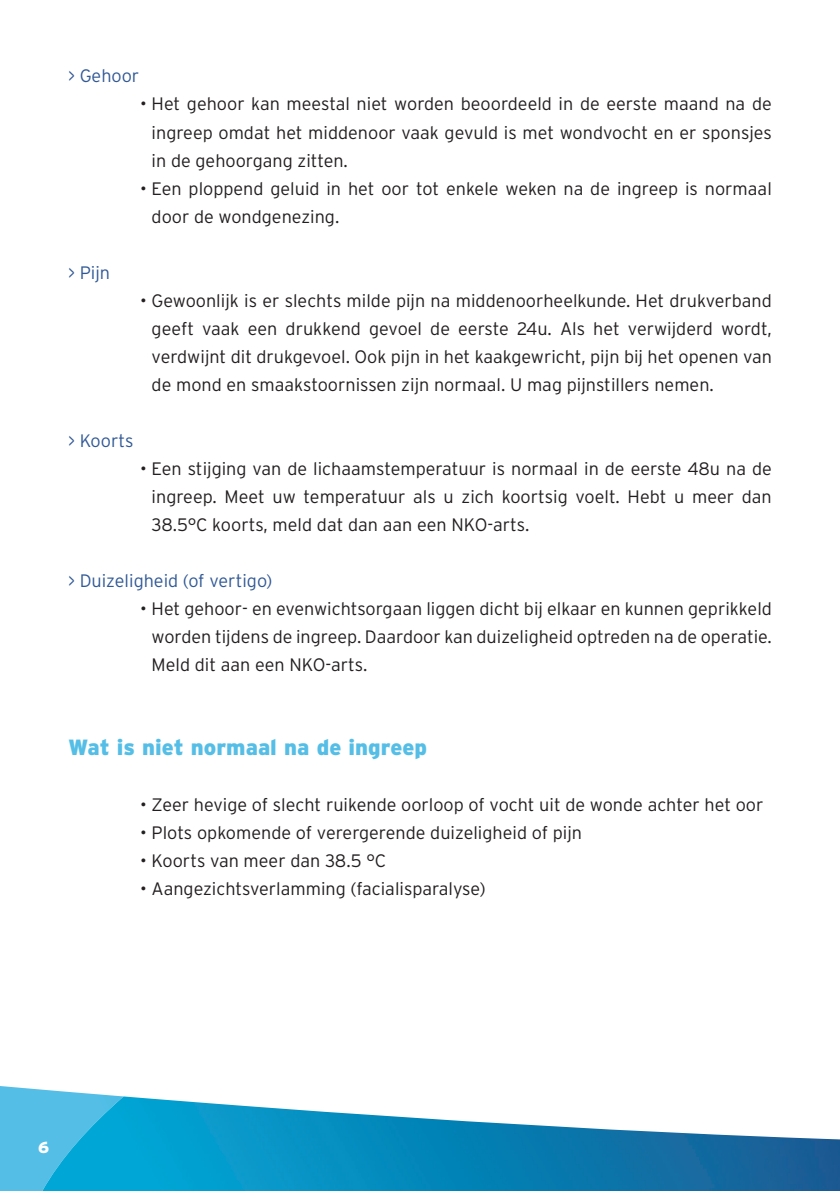
<style>
.page{position:relative;width:840px;height:1191px;background:#fff}
.page>*{position:absolute;margin:0;border:0;box-sizing:border-box;transform-origin:0 0}
.t1{font:900 22px "Interstate";color:#55bee6}
.t2{font:300 18px/28px "Interstate";color:#231f20;text-align:justify}
.t3{font:300 18px "Interstate";color:#315996}
.t4{font:900 16px "Interstate";color:#fff}
</style>
<div class="page">
<svg style="left:0;top:1086px;width:117px;height:105px;background:#68c5e8"></svg>
<img style="left:42px;top:1096px;width:797px;height:95px">
<p class="t3" style="left:68px;top:65px;width:73px">&gt; Gehoor</p>
<p class="t2" style="left:151px;top:90px;width:621px;text-indent:-11px">• Het gehoor kan meestal niet worden beoordeeld in de eerste maand na de ingreep omdat het middenoor vaak gevuld is met wondvocht en er sponsjes in de gehoorgang zitten.</p>
<p class="t2" style="left:151px;top:174px;width:621px;text-indent:-11px">• Een ploppend geluid in het oor tot enkele weken na de ingreep is normaal door de wondgenezing.</p>
<p class="t3" style="left:68px;top:261px;width:43px">&gt; Pijn</p>
<p class="t2" style="left:151px;top:286px;width:621px;text-indent:-11px">• Gewoonlijk is er slechts milde pijn na middenoorheelkunde. Het drukverband geeft vaak een drukkend gevoel de eerste 24u. Als het verwijderd wordt, verdwijnt dit drukgevoel. Ook pijn in het kaakgewricht, pijn bij het openen van de mond en smaakstoornissen zijn normaal. U mag pijnstillers nemen.</p>
<p class="t3" style="left:68px;top:429px;width:67px">&gt; Koorts</p>
<p class="t2" style="left:151px;top:454px;width:621px;text-indent:-11px">• Een stijging van de lichaamstemperatuur is normaal in de eerste 48u na de ingreep. Meet uw temperatuur als u zich koortsig voelt. Hebt u meer dan 38.5°C koorts, meld dat dan aan een NKO-arts.</p>
<p class="t3" style="left:68px;top:569px;width:206px">&gt; Duizeligheid (of vertigo)</p>
<p class="t2" style="left:151px;top:594px;width:621px;text-indent:-11px">• Het gehoor- en evenwichtsorgaan liggen dicht bij elkaar en kunnen geprikkeld worden tijdens de ingreep. Daardoor kan duizeligheid optreden na de operatie.<br>Meld dit aan een NKO-arts.</p>
<p class="t1" style="left:68px;top:733px;width:360px">Wat is niet normaal na de ingreep</p>
<p class="t2" style="left:140px;top:790px;width:624px">• Zeer hevige of slecht ruikende oorloop of vocht uit de wonde achter het oor</p>
<p class="t2" style="left:140px;top:818px;width:443px">• Plots opkomende of verergerende duizeligheid of pijn</p>
<p class="t2" style="left:140px;top:846px;width:247px">• Koorts van meer dan 38.5 °C</p>
<p class="t2" style="left:140px;top:874px;width:347px">• Aangezichtsverlamming (facialisparalyse)</p>
<p class="t4" style="left:38px;top:1137px;width:13px">6</p>
</div>
